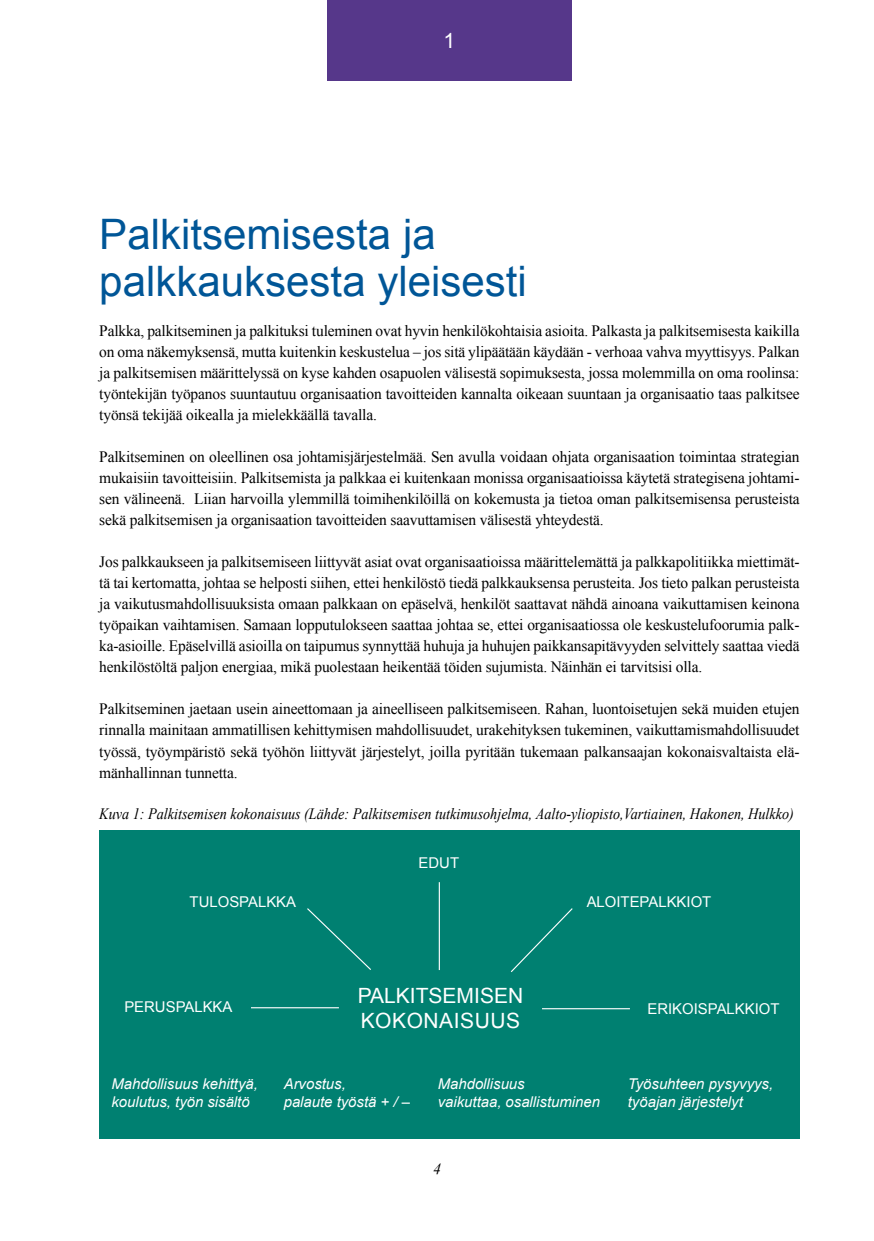
<style>
.page{position:relative;width:874px;height:1241px;background:#fff}
.page>*{position:absolute;margin:0;border:0;box-sizing:border-box;transform-origin:0 0}
.Otsikko_Arial_Sinine{font:42px/47.2px "Arial";color:#005697}
.Liitot{font:21px/25.2px "Arial";color:#fff}
.Leipäteksti{font:15.75px/21px "Times New Roman";letter-spacing:-.01em;color:#000;text-align:justify}
.Kuvateksti{font:italic 15.75px "Times New Roman";color:#000;scale:.9 1}
.Kuvateksti-2{font:italic 15.75px "Times New Roman";color:#000}
.Liitot-2{font:italic 14.88px/17.8px "Arial";color:#fff}
.Liitot-3{font:14.88px "Arial";color:#fff}
</style>
<div class="page">
<div style="left:327px;top:0;width:244px;height:80px;background:#56378a"></div>
<div style="left:99px;top:830px;width:700px;height:308px;background:#008071"></div>
<hr style="left:251px;top:1007px;width:88px;height:1px;background:#fff">
<hr style="left:438px;top:882px;width:1px;height:87px;background:#fff">
<svg style="left:307px;top:908px;width:64px;height:62px"></svg>
<svg style="left:510px;top:908px;width:63px;height:64px"></svg>
<hr style="left:541px;top:1007px;width:88px;height:2px;background:#fff">
<p class="Liitot" style="left:443px;top:28px;width:13px">1</p>
<p class="Otsikko_Arial_Sinine" style="left:99px;top:211px;width:429px">Palkitsemisesta ja palkkauksesta yleisesti</p>
<p class="Leipäteksti" style="left:99px;top:320px;width:701px">Palkka, palkitseminen ja palkituksi tuleminen ovat hyvin henkilökohtaisia asioita. Palkasta ja palkitsemisesta kaikilla on oma näkemyksensä, mutta kuitenkin keskustelua – jos sitä ylipäätään käydään - verhoaa vahva myyttisyys. Palkan ja palkitsemisen määrittelyssä on kyse kahden osapuolen välisestä sopimuksesta, jossa molemmilla on oma roolinsa: työntekijän työpanos suuntautuu organisaation tavoitteiden kannalta oikeaan suuntaan ja organisaatio taas palkitsee työnsä tekijää oikealla ja mielekkäällä tavalla.</p>
<p class="Leipäteksti" style="left:99px;top:446px;width:701px">Palkitseminen on oleellinen osa johtamisjärjestelmää. Sen avulla voidaan ohjata organisaation toimintaa strategian mukaisiin tavoitteisiin. Palkitsemista ja palkkaa ei kuitenkaan monissa organisaatioissa käytetä strategisena johtami&shy;sen välineenä. Liian harvoilla ylemmillä toimihenkilöillä on kokemusta ja tietoa oman palkitsemisensa perusteista sekä palkitsemisen ja organisaation tavoitteiden saavuttamisen välisestä yhteydestä.</p>
<p class="Leipäteksti" style="left:99px;top:551px;width:701px">Jos palkkaukseen ja palkitsemiseen liittyvät asiat ovat organisaatioissa määrittelemättä ja palkkapolitiikka miettimät&shy;tä tai kertomatta, johtaa se helposti siihen, ettei henkilöstö tiedä palkkauksensa perusteita. Jos tieto palkan perusteista ja vaikutusmahdollisuuksista omaan palkkaan on epäselvä, henkilöt saattavat nähdä ainoana vaikuttamisen keinona työpaikan vaihtamisen. Samaan lopputulokseen saattaa johtaa se, ettei organisaatiossa ole keskustelufoorumia palk&shy;ka-asioille. Epäselvillä asioilla on taipumus synnyttää huhuja ja huhujen paikkansapitävyyden selvittely saattaa viedä henkilöstöltä paljon energiaa, mikä puolestaan heikentää töiden sujumista. Näinhän ei tarvitsisi olla.</p>
<p class="Leipäteksti" style="left:99px;top:698px;width:701px">Palkitseminen jaetaan usein aineettomaan ja aineelliseen palkitsemiseen. Rahan, luontoisetujen sekä muiden etujen rinnalla mainitaan ammatillisen kehittymisen mahdollisuudet, urakehityksen tukeminen, vaikuttamismahdollisuudet työssä, työympäristö sekä työhön liittyvät järjestelyt, joilla pyritään tukemaan palkansaajan kokonaisvaltaista elä&shy;mänhallinnan tunnetta.</p>
<p class="Kuvateksti" style="left:99px;top:802px;width:772px">Kuva 1: Palkitsemisen kokonaisuus (Lähde: Palkitsemisen tutkimusohjelma, Aalto-yliopisto,Vartiainen, Hakonen, Hulkko)</p>
<p class="Liitot-3" style="left:189px;top:891px;width:108px">TULOSPALKKA</p>
<p class="Liitot-3" style="left:124px;top:997px;width:110px">PERUSPALKKA</p>
<p class="Liitot-3" style="left:418px;top:852px;width:42px">EDUT</p>
<p class="Liitot" style="left:357px;top:982px;width:167px">PALKITSEMISEN<br>KOKONAISUUS</p>
<p class="Liitot-3" style="left:586px;top:891px;width:126px">ALOITEPALKKIOT</p>
<p class="Liitot-3" style="left:647px;top:998px;width:133px">ERIKOISPALKKIOT</p>
<p class="Liitot-2" style="left:111px;top:1074px;width:148px">Mahdollisuus kehittyä, koulutus, työn sisältö</p>
<p class="Liitot-2" style="left:283px;top:1074px;width:128px">Arvostus,<br>palaute työstä + / –</p>
<p class="Liitot-2" style="left:437px;top:1074px;width:164px">Mahdollisuus<br>vaikuttaa, osallistuminen</p>
<p class="Liitot-2" style="left:627px;top:1074px;width:147px">Työsuhteen pysyvyys, työajan järjestelyt</p>
<p class="Kuvateksti-2" style="left:433px;top:1157px;width:9px">4</p>
</div>
